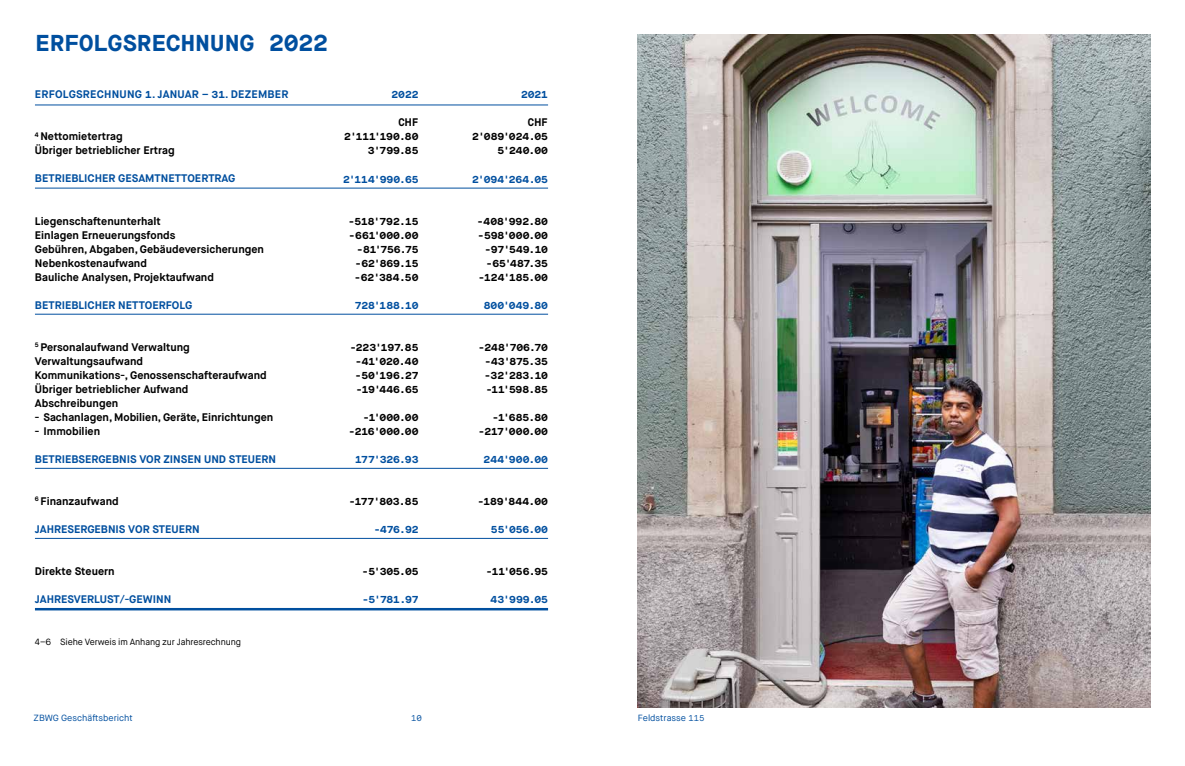
<style>
.page{position:relative;width:1185px;height:766px;background:#fff}
.page>*{position:absolute;margin:0;border:0;box-sizing:border-box;transform-origin:0 0}
.t1{font:700 23px "Maison Neue Mono";letter-spacing:-.015em;color:#004f9f}
.t2{font:700 11px/14px "Maison Neue";color:#000}
.t3{font:700 11px "Maison Neue";color:#004f9f}
.t4{font:700 11px "Maison Neue";letter-spacing:.02em;color:#004f9f}
.t5{font:700 11px "Maison Mono";color:#000}
.t6{font:700 10.5px/14px "Maison Neue Mono";letter-spacing:-.005em;color:#000;text-align:right}
.t7{font:700 10.5px "Maison Neue Mono";letter-spacing:-.005em;color:#004f9f}
.t8{font:9px "Maison Neue";letter-spacing:-.015em;color:#000}
.t9{font:9px "Maison Neue";color:#004f9f}
.t10{font:8.5px "Maison Neue Mono";color:#004f9f}
.s1{font-family:"Maison Neue Mono";font-size:10.5px}
.s2{font-family:"Maison Neue Mono";font-size:8.5px}
</style>
<div class="page">
<hr style="left:35px;top:187px;width:513px;height:1px;background:#004f9f">
<hr style="left:35px;top:313px;width:513px;height:1px;background:#004f9f">
<hr style="left:35px;top:467px;width:513px;height:1px;background:#004f9f">
<hr style="left:35px;top:537px;width:513px;height:1px;background:#004f9f">
<hr style="left:35px;top:607px;width:513px;height:3px;background:#004f9f">
<hr style="left:35px;top:104px;width:513px;height:1px;background:#004f9f">
<img style="left:638px;top:34px;width:513px;height:673px">
<h1 class="t1" style="left:35px;top:27px;width:294px">ERFOLGSRECHNUNG 2022</h1>
<p class="t4" style="left:35px;top:88px;width:255px">ERFOLGSRECHNUNG <span class="s1">1</span>. JANUAR – <span class="s1">31</span>. DEZEMBER</p>
<p class="t2" style="left:35px;top:130px;width:141px"><sup>4</sup> Nettomietertrag<br>Übriger betrieblicher Ertrag</p>
<p class="t3" style="left:35px;top:172px;width:202px">BETRIEBLICHER GESAMTNETTOERTRAG</p>
<p class="t2" style="left:35px;top:214px;width:231px">Liegenschaftenunterhalt<br>Einlagen Erneuerungsfonds<br>Gebühren, Abgaben, Gebäudeversicherungen<br>Nebenkostenaufwand<br>Bauliche Analysen, Projektaufwand</p>
<p class="t3" style="left:35px;top:298px;width:159px">BETRIEBLICHER NETTOERFOLG</p>
<p class="t2" style="left:35px;top:340px;width:233px"><sup>5</sup> Personalaufwand Verwaltung<br>Verwaltungsaufwand<br>Kommunikations-, Genossenschafteraufwand<br>Übriger betrieblicher Aufwand<br>Abschreibungen</p>
<p class="t2" style="left:35px;top:410px;width:240px">- Sachanlagen, Mobilien, Geräte, Einrichtungen</p>
<p class="t2" style="left:35px;top:424px;width:67px">- Immobilien</p>
<p class="t3" style="left:35px;top:452px;width:243px">BETRIEBSERGEBNIS VOR ZINSEN UND STEUERN</p>
<p class="t2" style="left:35px;top:494px;width:85px"><sup>6</sup> Finanzaufwand</p>
<p class="t3" style="left:35px;top:522px;width:166px">JAHRESERGEBNIS VOR STEUERN</p>
<p class="t2" style="left:35px;top:564px;width:81px">Direkte Steuern</p>
<p class="t3" style="left:35px;top:592px;width:138px">JAHRESVERLUST/-GEWINN</p>
<p class="t8" style="left:35px;top:636px;width:208px">4–6 Siehe Verweis im Anhang zur Jahresrechnung</p>
<p class="t7" style="left:391px;top:87px;width:29px">2022</p>
<p class="t5" style="left:398px;top:116px;width:22px">CHF</p>
<p class="t6" style="left:344px;top:129px;width:76px">2'111'190.80<br>3'799.85</p>
<p class="t7" style="left:343px;top:171px;width:77px">2'114'990.65</p>
<p class="t6" style="left:348px;top:213px;width:72px">-518'792.15 -661'000.00 -81'756.75 -62'869.15 -62'384.50</p>
<p class="t7" style="left:355px;top:297px;width:65px">728'188.10</p>
<p class="t6" style="left:350px;top:339px;width:70px;text-align:center">-223'197.85 -41'020.40 -50'196.27 -19'446.65</p>
<p class="t6" style="left:349px;top:409px;width:72px">-1'000.00 -216'000.00</p>
<p class="t7" style="left:355px;top:451px;width:65px">177'326.93</p>
<p class="t6" style="left:349px;top:493px;width:71px">-177'803.85</p>
<p class="t7" style="left:374px;top:521px;width:46px">-476.92</p>
<p class="t6" style="left:362px;top:563px;width:58px">-5'305.05</p>
<p class="t7" style="left:362px;top:591px;width:58px">-5'781.97</p>
<p class="t7" style="left:521px;top:87px;width:29px">2021</p>
<p class="t5" style="left:528px;top:116px;width:22px">CHF</p>
<p class="t6" style="left:472px;top:129px;width:77px">2'089'024.05<br>5'240.00</p>
<p class="t7" style="left:472px;top:171px;width:78px">2'094'264.05</p>
<p class="t6" style="left:477px;top:213px;width:73px">-408'992.80 -598'000.00 -97'549.10 -65'487.35 -124'185.00</p>
<p class="t7" style="left:484px;top:297px;width:66px">800'049.80</p>
<p class="t6" style="left:484px;top:339px;width:65px;text-align:justify;text-indent:-6px">-248'706.70 -43'875.35 -32'283.10 -11'598.85</p>
<p class="t6" style="left:478px;top:409px;width:71px">-1'685.80 -217'000.00</p>
<p class="t7" style="left:484px;top:451px;width:66px">244'900.00</p>
<p class="t6" style="left:478px;top:493px;width:72px">-189'844.00</p>
<p class="t7" style="left:491px;top:521px;width:59px">55'056.00</p>
<p class="t6" style="left:486px;top:563px;width:64px">-11'056.95</p>
<p class="t7" style="left:491px;top:591px;width:59px">43'999.05</p>
<p class="t9" style="left:34px;top:711px;width:101px">ZBWG Geschäftsbericht</p>
<p class="t10" style="left:411px;top:712px;width:12px">10</p>
<p class="t9" style="left:638px;top:711px;width:68px">Feldstrasse <span class="s2">115</span></p>
</div>
